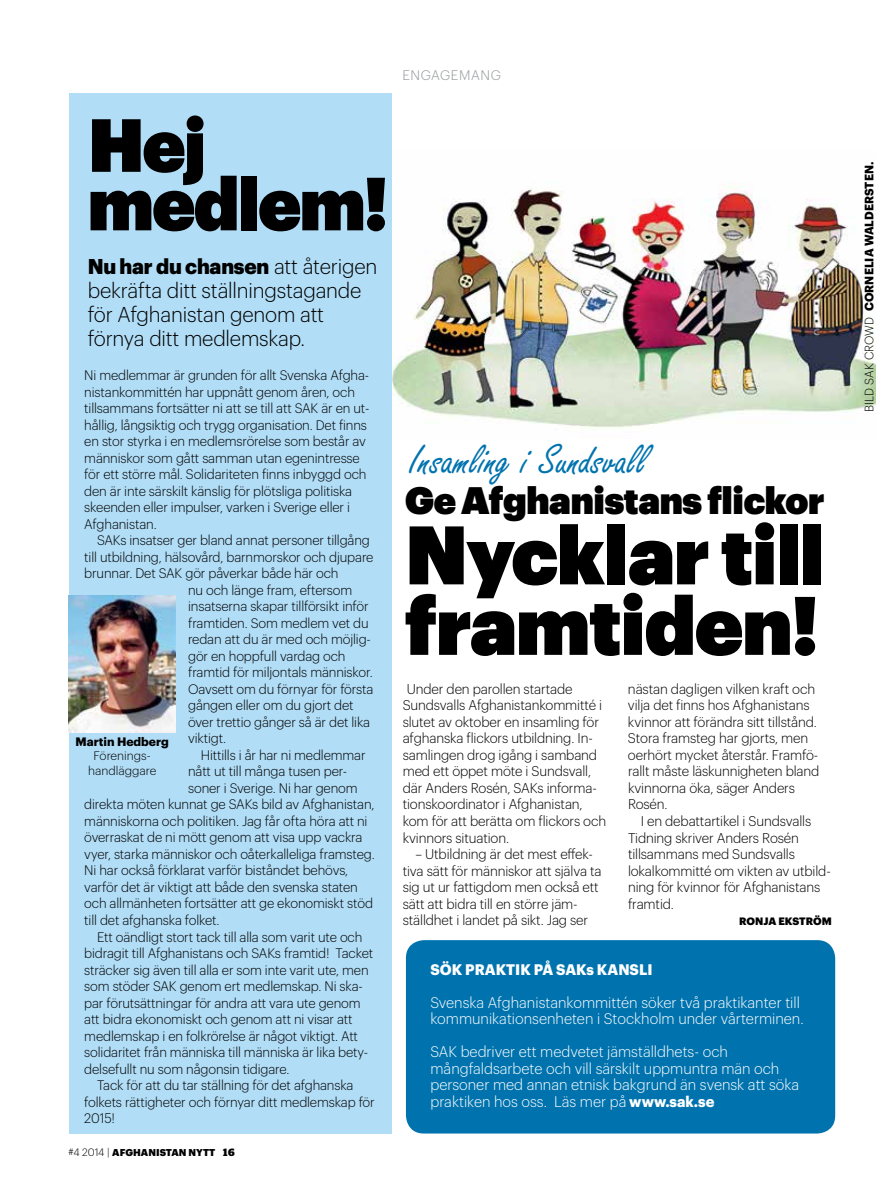
<style>
.page{position:relative;width:893px;height:1191px;background:#fff}
.page>*{position:absolute;margin:0;border:0;box-sizing:border-box;transform-origin:0 0}
.t1{font:81px/70.5px "Graphik Super";color:#000}
.t2{font:73.5px/58.5px "Graphik Super";color:#000;scale:.95 1}
.t3{font:45px "Freestyle Script";color:#0073ae}
.t4{font:37.5px "Graphik Super";letter-spacing:-.01em;color:#000}
.t5{font:300 21px/24px "Graphik";letter-spacing:-.01em;color:#000}
.t6{font:300 15px/16.5px "Graphik";color:#fff}
.t7{font:700 15px "Graphik";color:#fff}
.t8{font:300 13.8px/16.5px "Graphik";letter-spacing:-.01em;color:#000}
.t9{font:300 13.5px/16.5px "Graphik";letter-spacing:-.01em;color:#000}
.t10{font:300 13.5px "Graphik";letter-spacing:.045em;color:#939598}
.t11{font:700 12px "Graphik";letter-spacing:.005em;color:#000}
.t12{font:300 12px/14.2px "Graphik";color:#000;text-align:center}
.t13{font:900 10.5px "Graphik";color:#000}
.t14{font:900 9.75px "Graphik";letter-spacing:.005em;color:#000}
.s1{font-weight:900}
.s2{font-weight:300;font-size:10.5px}
.s3{font-family:"Stag";font-weight:700;font-size:10.5px}
.s4{font-weight:700}
.s5{font-weight:300}
</style>
<div class="page">
<div style="left:70px;top:94px;width:322px;height:1040px;background:#b1ddf6"></div>
<img style="left:69px;top:596px;width:106px;height:136px">
<img style="left:392px;top:185px;width:484px;height:243px">
<div style="left:406px;top:940px;width:429px;height:193px;background:#0073ae;border-radius:18px"></div>
<h2 class="t2" style="left:88px;top:109px;width:318px">Hej medlem!</h2>
<h3 class="t5" style="left:88px;top:253px;width:291px"><span class="s1">NU HAR DU CHANSEN</span> att återigen bekräfta ditt ställningstagande för Afghanistan genom att förnya ditt medlemskap.</h3>
<p class="t9" style="left:84px;top:366px;width:287px">N i medlemmar är grunden för allt Svenska Afgha&shy;nistankommittén har uppnått genom åren, och tillsammans fortsätter ni att se till att SAK är en ut&shy;hållig, långsiktig och trygg organisation. Det finns en stor styrka i en medlemsrörelse som består av människor som gått samman utan egenintresse för ett större mål. Solidariteten finns inbyggd och den är inte särskilt känslig för plötsliga politiska skeenden eller impulser, varken i Sverige eller i Afghanistan.</p>
<p class="t9" style="left:97px;top:531px;width:274px">SAKs insatser ger bland annat personer tillgång</p>
<p class="t9" style="left:84px;top:547px;width:291px">till utbildning, hälsovård, barnmorskor och djupare</p>
<p class="t9" style="left:84px;top:564px;width:256px">brunnar. Det SAK gör påverkar både här och</p>
<p class="t9" style="left:188px;top:580px;width:166px">nu och länge fram, eftersom</p>
<p class="t9" style="left:188px;top:597px;width:182px">insatserna skapar tillförsikt inför</p>
<p class="t9" style="left:188px;top:613px;width:182px">framtiden. Som medlem vet du</p>
<p class="t9" style="left:188px;top:630px;width:184px">redan att du är med och möjlig-</p>
<p class="t9" style="left:188px;top:646px;width:159px">gör en hoppfull vardag och</p>
<p class="t9" style="left:188px;top:663px;width:186px">framtid för miljontals människor.</p>
<p class="t9" style="left:188px;top:679px;width:187px">Oavsett om du förnyar för första</p>
<p class="t9" style="left:188px;top:696px;width:167px">gången eller om du gjort det</p>
<p class="t9" style="left:188px;top:712px;width:184px">över trettio gånger så är det lika</p>
<p class="t9" style="left:188px;top:729px;width:39px">viktigt.</p>
<p class="t9" style="left:201px;top:745px;width:166px">H ittills i år har ni medlemmar</p>
<p class="t9" style="left:188px;top:762px;width:161px">nått ut till många tusen per-</p>
<p class="t9" style="left:188px;top:778px;width:171px">soner i Sverige. N i har genom</p>
<p class="t9" style="left:84px;top:795px;width:292px">direkta möten kunnat ge SAKs bild av Afghanistan,</p>
<p class="t9" style="left:84px;top:811px;width:285px">människorna och politiken. Jag får ofta höra att ni</p>
<p class="t9" style="left:84px;top:828px;width:280px">överraskat de ni mött genom att visa upp vackra</p>
<p class="t9" style="left:84px;top:844px;width:292px">vyer, starka människor och oåterkalleliga framsteg.</p>
<p class="t9" style="left:84px;top:861px;width:265px">N i har också förklarat varför biståndet behövs,</p>
<p class="t9" style="left:84px;top:877px;width:275px">varför det är viktigt att både den svenska staten</p>
<p class="t9" style="left:84px;top:894px;width:290px">och allmänheten fortsätter att ge ekonomiskt stöd</p>
<p class="t9" style="left:84px;top:910px;width:137px">till det afghanska folket.</p>
<p class="t9" style="left:97px;top:927px;width:267px">Ett oändligt stort tack till alla som varit ute och</p>
<p class="t9" style="left:84px;top:943px;width:290px">bidragit till Afghanistans och SAKs framtid! Tacket</p>
<p class="t9" style="left:84px;top:960px;width:286px">sträcker sig även till alla er som inte varit ute, men</p>
<p class="t9" style="left:84px;top:976px;width:280px">som stöder SAK genom ert medlemskap. N i ska-</p>
<p class="t9" style="left:84px;top:993px;width:278px">par förutsättningar för andra att vara ute genom</p>
<p class="t9" style="left:84px;top:1009px;width:270px">att bidra ekonomiskt och genom att ni visar att</p>
<p class="t9" style="left:84px;top:1026px;width:275px">medlemskap i en folkrörelse är något viktigt. Att</p>
<p class="t9" style="left:84px;top:1042px;width:285px">solidaritet från människa till människa är lika bety-</p>
<p class="t9" style="left:84px;top:1059px;width:207px">delsefullt nu som någonsin tidigare.</p>
<p class="t9" style="left:97px;top:1075px;width:258px">Tack för att du tar ställning för det afghanska</p>
<p class="t9" style="left:84px;top:1092px;width:292px">folkets rättigheter och förnyar ditt medlemskap för</p>
<p class="t9" style="left:84px;top:1108px;width:32px">2015!</p>
<p class="t11" style="left:76px;top:732px;width:95px">Martin Hedberg</p>
<p class="t12" style="left:88px;top:748px;width:70px">Förenings&shy;handläggare</p>
<p class="t14" style="left:68px;top:1145px;width:168px"><span class="s2">#4 2014 |</span> AFGHANISTAN NYTT <span class="s3">16</span></p>
<p class="t10" style="left:402px;top:65px;width:100px">engagemang</p>
<h3 class="t3" style="left:409px;top:436px;width:239px">Insamling i Sundsvall</h3>
<h3 class="t4" style="left:405px;top:471px;width:421px">Ge Afghanistans flickor</h3>
<h1 class="t1" style="left:405px;top:512px;width:421px">Nycklar till framtiden!</h1>
<p class="t8" style="left:403px;top:679px;width:205px;text-indent:4px">Under den parollen startade<br>Sundsvalls Afghanistankommitté i slutet av oktober en insamling för afghanska flickors utbildning. I n&shy;samlingen drog igång i samband med ett öppet möte i Sundsvall, där Anders Rosén, SAKs informa&shy;tionskoordinator i Afghanistan, kom för att berätta om flickors och kvinnors situation.</p>
<p class="t8" style="left:403px;top:844px;width:201px;text-indent:13px">– Utbildning är det mest effek&shy;tiva sätt för människor att själva ta sig ut ur fattigdom men också ett sätt att bidra till en större jäm&shy;ställdhet i landet på sikt. Jag ser</p>
<p class="t8" style="left:628px;top:679px;width:193px">nästan dagligen vilken kraft och vilja det finns hos Afghanistans kvinnor att förändra sitt tillstånd.<br>Stora framsteg har gjorts, men oerhört mycket återstår. Framfö&shy;rallt måste läskunnigheten bland kvinnorna öka, säger Anders<br>Rosén.</p>
<p class="t8" style="left:628px;top:811px;width:204px;text-indent:13px">I en debattartikel i Sundsvalls<br>Tidning skriver Anders Rosén tillsammans med Sundsvalls lokalkommitté om vikten av utbild&shy;ning för kvinnor för Afghanistans framtid.</p>
<p class="t13" style="left:739px;top:913px;width:94px">RONJA EKSTRÖM</p>
<p class="t7" style="left:430px;top:957px;width:12px">SÖK</p>
<p class="t7" style="left:465px;top:957px;width:11px">PRAKTIK</p>
<p class="t7" style="left:534px;top:957px;width:34px">PÅ SAK</p>
<p class="t7" style="left:586px;top:957px;width:21px">s KANSLI</p>
<p class="t6" style="left:430px;top:992px;width:375px">Svenska Afghanistankommittén söker två praktikanter till kommunikationsenheten i Stockholm under vårterminen.</p>
<p class="t6" style="left:430px;top:1042px;width:370px">SAK bedriver ett medvetet jämställdhets- och mångfaldsarbete och vill särskilt uppmuntra män och personer med annan etnisk bakgrund än svensk att söka praktiken hos oss. Läs mer på <span class="s4">www.sak.se</span></p>
<p class="t11" style="left:860px;top:412px;width:251px;rotate:-90deg"><span class="s5">bild SAK c rowd</span> Cornelia Waldersten.</p>
</div>
